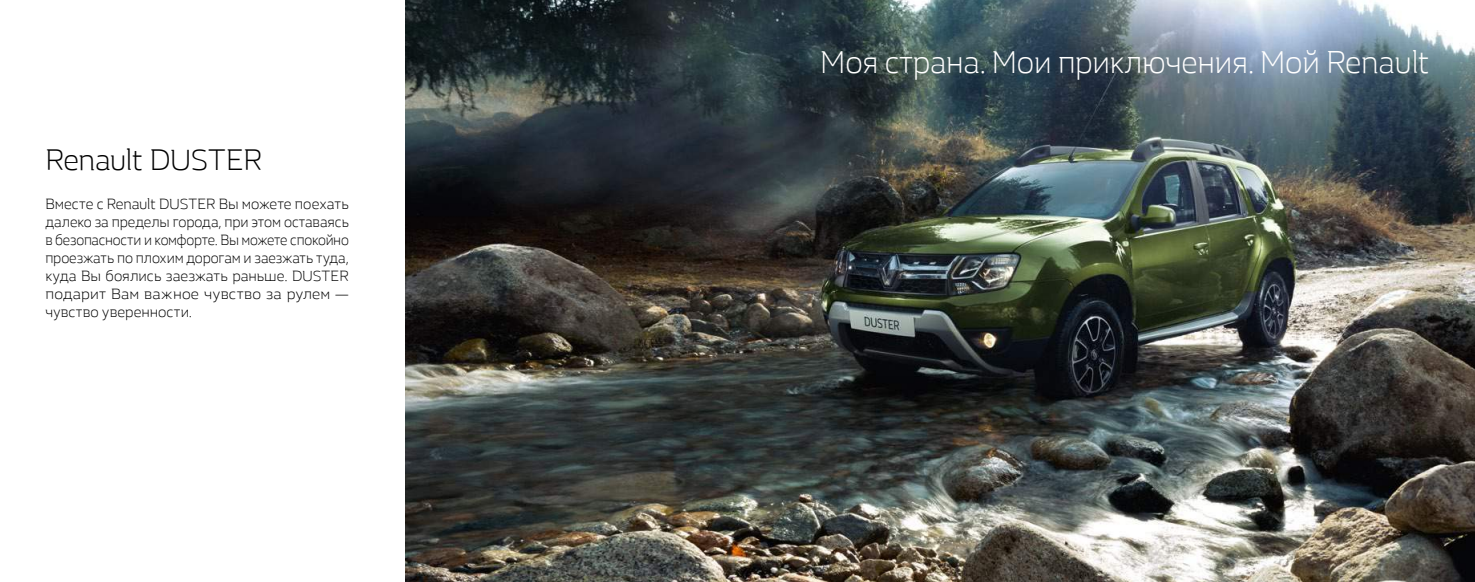
<style>
.page{position:relative;width:1475px;height:582px;background:#fff}
.page>*{position:absolute;margin:0;border:0;box-sizing:border-box;transform-origin:0 0}
.t1{font:300 32px "Renault Life";letter-spacing:-.01em;color:#fff}
.t2{font:300 30px "Renault Life";letter-spacing:-.025em;color:#000}
.t3{font:300 15px/18px "Renault Life";letter-spacing:.01em;color:#000;text-align:justify}
</style>
<div class="page">
<img style="left:405px;top:0;width:318px;height:581px">
<img style="left:723px;top:0;width:751px;height:581px">
<h2 class="t2" style="left:45px;top:140px;width:219px">Renault DUSTER</h2>
<p class="t3" style="left:45px;top:194px;width:305px">Вместе с Renault DUSTER Вы можете поехать далеко за пределы города, при этом оставаясь в безопасности и комфорте. Вы можете спокойно проезжать по плохим дорогам и заезжать туда, куда Вы боялись заезжать раньше. DUSTER подарит Вам важное чувство за рулем — чувство уверенности.</p>
<h1 class="t1" style="left:820px;top:40px;width:610px">Моя страна. Мои приключения. Мой Renault</h1>
</div>
